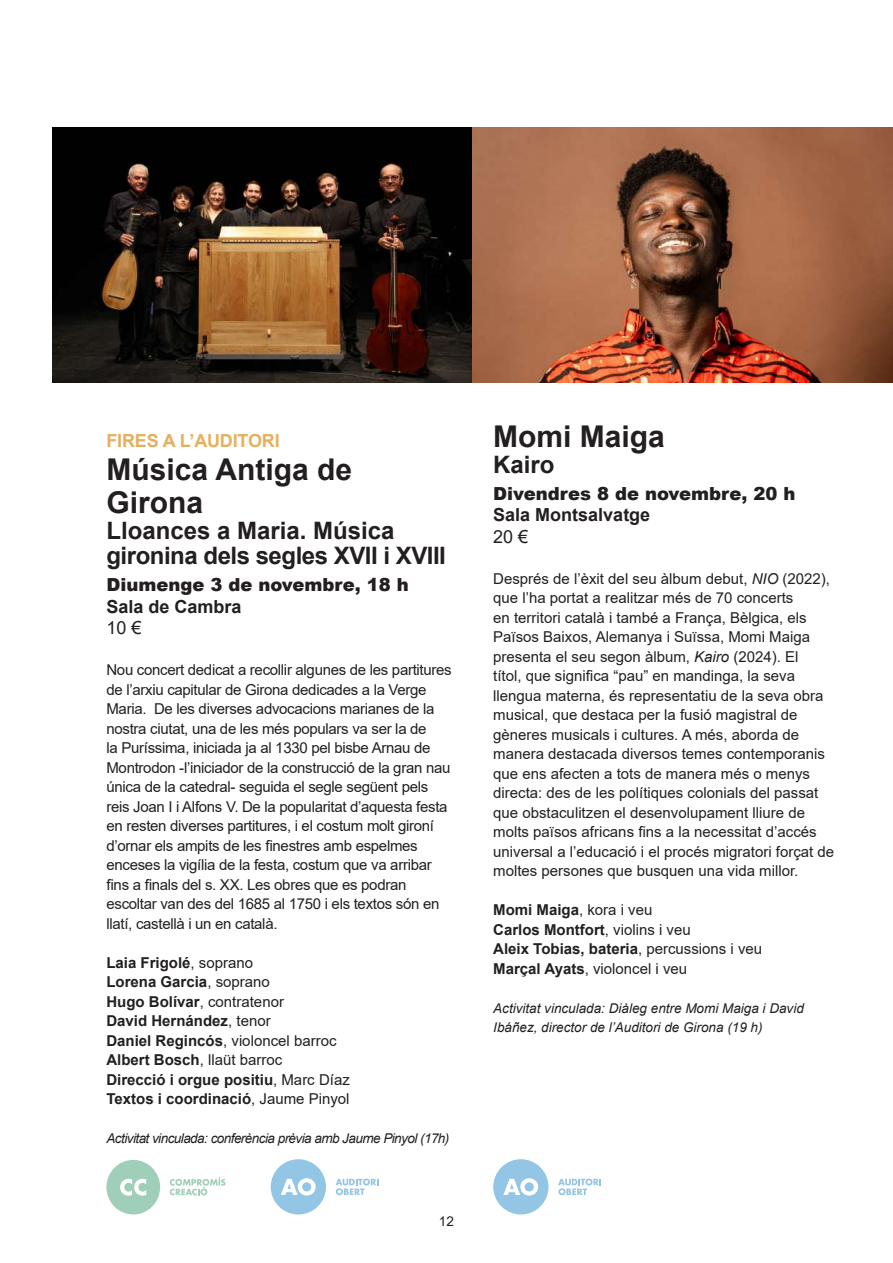
<style>
.page{position:relative;width:893px;height:1263px;background:#fff}
.page>*{position:absolute;margin:0;border:0;box-sizing:border-box;transform-origin:0 0}
.t1{font:700 30px/33px "Arial";color:#231f20}
.t2{font:700 24px/25.5px "Arial";letter-spacing:-.02em;color:#231f20}
.t3{font:900 18px "Arial";color:#231f20}
.t4{font:700 18px "Arial";color:#231f20}
.t5{font:700 18px "Arial";letter-spacing:-.01em;color:#e7af5d}
.t6{font:18px "Arial";color:#231f20}
.t7{font:15px/19.5px "Arial";color:#231f20}
.t8{font:15px/19.5px "Arial";letter-spacing:-.02em;color:#231f20}
.t9{font:700 15px/19.5px "Arial";color:#231f20}
.t10{font:italic 13.5px/19.5px "Arial";color:#231f20}
.t11{font:italic 13.5px "Arial";letter-spacing:-.04em;color:#231f20}
.t12{font:13.5px "Arial";color:#231f20}
.s1{font-weight:400}
.s2{font-style:italic}
</style>
<div class="page">
<img style="left:52px;top:128px;width:841px;height:255px">
<svg style="left:106px;top:1160px;width:54px;height:54px"></svg>
<svg style="left:170px;top:1177px;width:55px;height:18px"></svg>
<svg style="left:336px;top:1178px;width:42px;height:17px"></svg>
<svg style="left:271px;top:1159px;width:55px;height:55px"></svg>
<svg style="left:558px;top:1178px;width:43px;height:17px"></svg>
<svg style="left:493px;top:1159px;width:55px;height:55px"></svg>
<p class="t5" style="left:106px;top:428px;width:175px">FIRES A L’AUDITORI</p>
<h1 class="t1" style="left:106px;top:453px;width:247px">Música Antiga de<br>Girona</h1>
<h2 class="t2" style="left:106px;top:518px;width:341px">Lloances a Maria. Música gironina dels segles XVII i XVIII</h2>
<p class="t3" style="left:106px;top:572px;width:304px">Diumenge 3 de novembre, 18 h</p>
<p class="t4" style="left:106px;top:594px;width:137px">Sala de Cambra</p>
<p class="t6" style="left:106px;top:616px;width:37px">10 €</p>
<p class="t8" style="left:106px;top:660px;width:347px">Nou concert dedicat a recollir algunes de les partitures de l’arxiu capitular de Girona dedicades a la Verge Maria. De les diverses advocacions marianes de la nostra ciutat, una de les més populars va ser la de<br>la Puríssima, iniciada ja al 1330 pel bisbe Arnau de Montrodon -l’iniciador de la construcció de la gran nau única de la catedral- seguida el segle següent pels reis Joan I i Alfons V. De la popularitat d’aquesta festa en resten diverses partitures, i el costum molt gironí d’ornar els ampits de les finestres amb espelmes enceses la vigília de la festa, costum que va arribar fins a finals del s. XX. Les obres que es podran escoltar van des del 1685 al 1750 i els textos són en llatí, castellà i un en català.</p>
<p class="t9" style="left:106px;top:953px;width:245px">Laia Frigolé<span class="s1">, soprano<br></span>Lorena Garcia<span class="s1">, soprano<br></span>Hugo Bolívar<span class="s1">, contratenor<br></span>David Hernández<span class="s1">, tenor<br></span>Daniel Regincós<span class="s1">, violoncel barroc<br></span>Albert Bosch<span class="s1">, llaüt barroc<br></span>Direcció i orgue positiu<span class="s1">, Marc Díaz<br></span>Textos i coordinació<span class="s1">, Jaume Pinyol</span></p>
<p class="t11" style="left:106px;top:1130px;width:344px">Activitat vinculada: conferència prèvia amb Jaume Pinyol (17h)</p>
<p class="t12" style="left:439px;top:1212px;width:17px">12</p>
<h1 class="t1" style="left:493px;top:420px;width:173px">Momi Maiga</h1>
<h2 class="t2" style="left:493px;top:452px;width:63px">Kairo</h2>
<p class="t3" style="left:493px;top:480px;width:304px">Divendres 8 de novembre, 20 h</p>
<p class="t4" style="left:493px;top:502px;width:159px">Sala Montsalvatge</p>
<p class="t6" style="left:493px;top:524px;width:37px">20 €</p>
<p class="t7" style="left:493px;top:569px;width:342px">Després de l’èxit del seu àlbum debut, <span class="s2">NIO</span> (2022), que l’ha portat a realitzar més de 70 concerts<br>en territori català i també a França, Bèlgica, els Països Baixos, Alemanya i Suïssa, Momi Maiga presenta el seu segon àlbum, <span class="s2">Kairo</span> (2024). El<br>títol, que significa “pau” en mandinga, la seva llengua materna, és representatiu de la seva obra musical, que destaca per la fusió magistral de gèneres musicals i cultures. A més, aborda de manera destacada diversos temes contemporanis que ens afecten a tots de manera més o menys directa: des de les polítiques colonials del passat que obstaculitzen el desenvolupament lliure de molts països africans fins a la necessitat d’accés universal a l’educació i el procés migratori forçat de moltes persones que busquen una vida millor.</p>
<p class="t9" style="left:493px;top:900px;width:270px">Momi Maiga<span class="s1">, kora i veu<br></span>Carlos Montfort<span class="s1">, violins i veu<br></span>Aleix Tobias, bateria<span class="s1">, percussions i veu<br></span>Marçal Ayats<span class="s1">, violoncel i veu</span></p>
<p class="t10" style="left:493px;top:999px;width:312px">Activitat vinculada: Diàleg entre Momi Maiga i David<br>Ibáñez, director de l’Auditori de Girona (19 h)</p>
</div>
